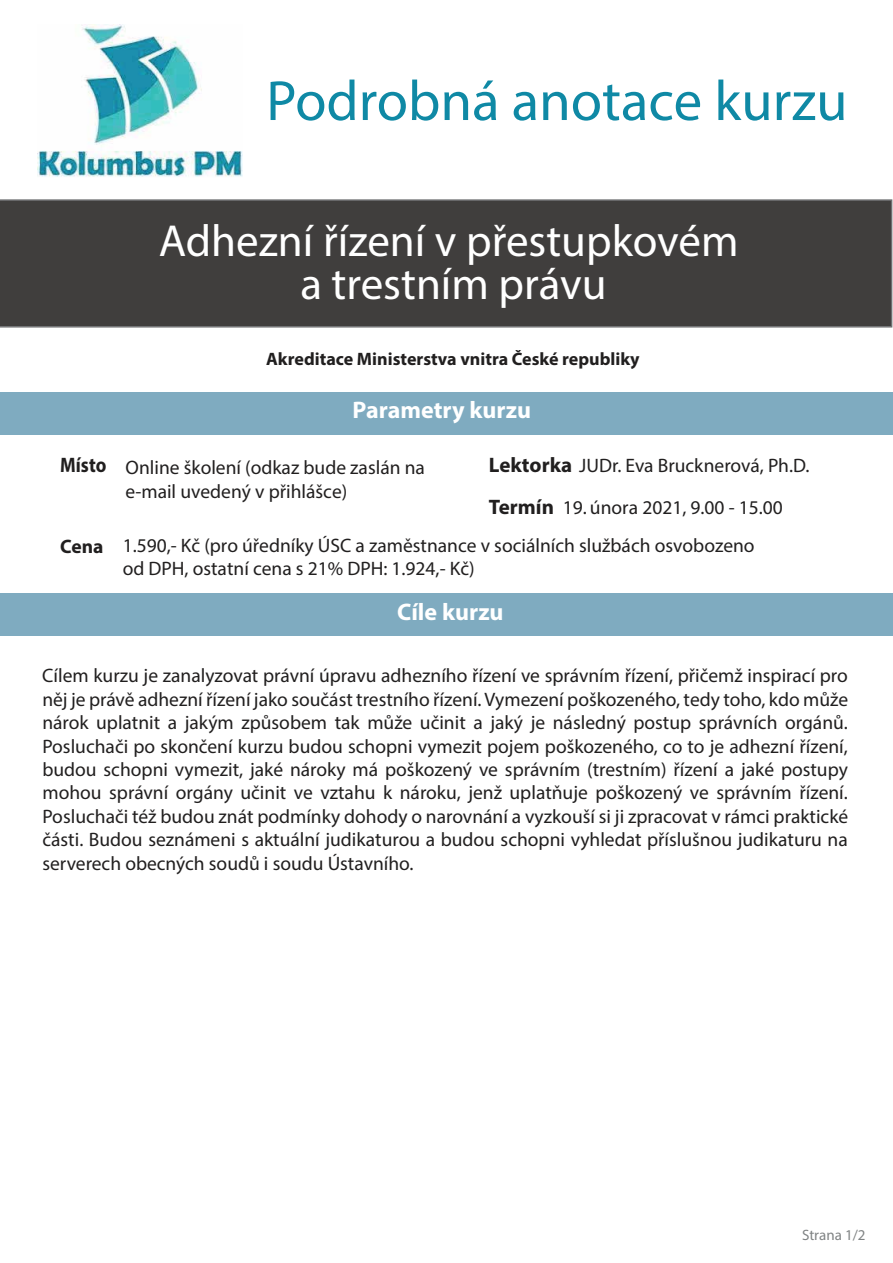
<style>
.page{position:relative;width:893px;height:1263px;background:#fff}
.page>*{position:absolute;margin:0;border:0;box-sizing:border-box;transform-origin:0 0}
.t1{font:57px "Myriad Pro";color:#0f89a5}
.t2{font:45px/43.5px "Myriad Pro";color:#fff;text-align:center}
.t3{font:700 24px "Myriad Pro";color:#fff}
.t4{font:700 21px "Myriad Pro";color:#211f1f;scale:.88 1}
.t5{font:19.5px/23.4px "Myriad Pro";color:#211f1f}
.t6{font:700 19.5px "Myriad Pro";color:#211f1f}
.t7{font:700 18px "Myriad Pro";color:#211f1f}
.t8{font:15px "Myriad Pro";color:#808384}
.s1{font-weight:700;font-size:21px}
</style>
<div class="page">
<div style="left:0;top:199px;width:892px;height:129px;background:#403e3d"></div>
<div style="left:0;top:392px;width:893px;height:42px;background:#7fabc0"></div>
<div style="left:0;top:593px;width:893px;height:42px;background:#7fabc0"></div>
<img style="left:38px;top:24px;width:204px;height:153px">
<h1 class="t1" style="left:266px;top:66px;width:583px">Podrobná anotace kurzu</h1>
<h2 class="t2" style="left:159px;top:218px;width:581px">Adhezní řízení v přestupkovém a trestním právu</h2>
<p class="t4" style="left:60px;top:451px;width:54px">Místo</p>
<p class="t6" style="left:60px;top:534px;width:45px">Cena</p>
<p class="t7" style="left:266px;top:347px;width:375px">Akreditace Ministerstva vnitra České republiky</p>
<p class="t3" style="left:353px;top:394px;width:180px">Parametry kurzu</p>
<p class="t5" style="left:489px;top:453px;width:322px"><span class="s1">Lektorka</span> JUDr. Eva Brucknerová, Ph.D.</p>
<p class="t5" style="left:126px;top:456px;width:301px">Online školení (odkaz bude zaslán na e-mail uvedený v přihlášce)</p>
<p class="t5" style="left:123px;top:533px;width:633px">1.590,- Kč (pro úředníky ÚSC a zaměstnance v sociálních službách osvobozeno od DPH, ostatní cena s 21% DPH: 1.924,- Kč)</p>
<p class="t5" style="left:489px;top:495px;width:295px"><span class="s1">Termín</span> 19. února 2021, 9.00 - 15.00</p>
<p class="t3" style="left:397px;top:596px;width:108px">Cíle kurzu</p>
<p class="t5" style="left:42px;top:664px;width:807px;text-align:justify">Cílem kurzu je zanalyzovat právní úpravu adhezního řízení ve správním řízení, přičemž inspirací pro něj je právě adhezní řízení jako součást trestního řízení. Vymezení poškozeného, tedy toho, kdo může nárok uplatnit a jakým způsobem tak může učinit a jaký je následný postup správních orgánů.<br>Posluchači po skončení kurzu budou schopni vymezit pojem poškozeného, co to je adhezní řízení, budou schopni vymezit, jaké nároky má poškozený ve správním (trestním) řízení a jaké postupy mohou správní orgány učinit ve vztahu k nároku, jenž uplatňuje poškozený ve správním řízení.<br>Posluchači též budou znát podmínky dohody o narovnání a vyzkouší si ji zpracovat v rámci praktické části. Budou seznámeni s aktuální judikaturou a budou schopni vyhledat příslušnou judikaturu na serverech obecných soudů i soudu Ústavního.</p>
<p class="t8" style="left:802px;top:1225px;width:65px">Strana 1/2</p>
</div>
